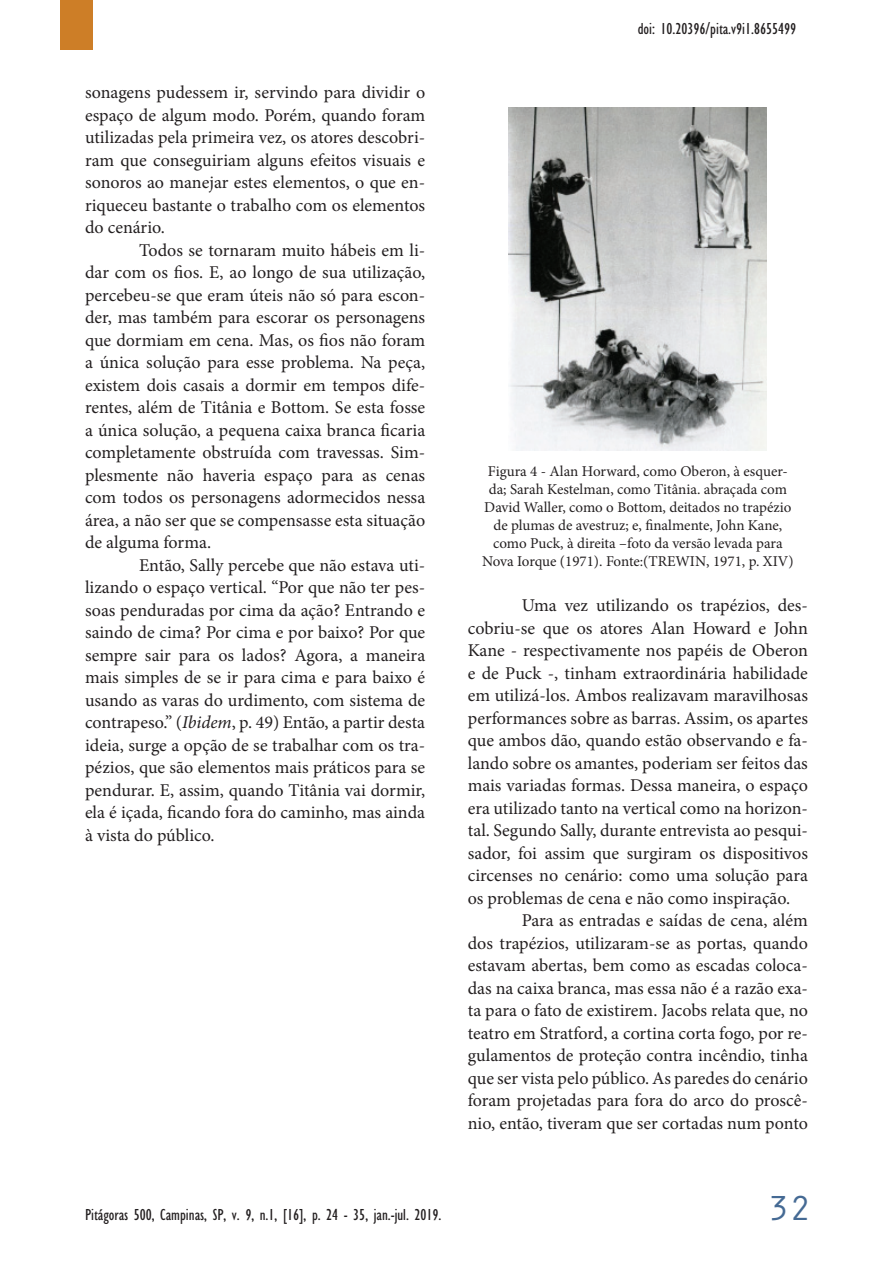
<style>
.page{position:relative;width:893px;height:1263px;background:#fff}
.page>*{position:absolute;margin:0;border:0;box-sizing:border-box;transform-origin:0 0}
.t1{font:36px "Orator Std";color:#456a94}
.t2{font:18px/22.5px "Minion Pro";color:#231f20;text-align:justify}
.t3{font:condensed 16.5px "M Gill Sans";color:#231f20}
.t4{font:15px/18px "Minion Pro";color:#231f20;text-align:center}
.s1{font-style:italic}
</style>
<div class="page">
<div style="left:60px;top:0;width:32px;height:50px;background:#cd7e27"></div>
<img style="left:509px;top:107px;width:257px;height:343px">
<p class="t2" style="left:85px;top:81px;width:342px">sonagens pudessem ir, servindo para dividir o espaço de algum modo. Porém, quando foram utilizadas pela primeira vez, os atores descobri&shy;ram que conseguiriam alguns efeitos visuais e sonoros ao manejar estes elementos, o que en&shy;riqueceu bastante o trabalho com os elementos do cenário.</p>
<p class="t2" style="left:85px;top:239px;width:342px;text-indent:54px">Todos se tornaram muito hábeis em li&shy;dar com os fios. E, ao longo de sua utilização, percebeu-se que eram úteis não só para escon&shy;der, mas também para escorar os personagens que dormiam em cena. Mas, os fios não foram a única solução para esse problema. Na peça, existem dois casais a dormir em tempos dife&shy;rentes, além de Titânia e Bottom. Se esta fosse a única solução, a pequena caixa branca ficaria completamente obstruída com travessas. Sim&shy;plesmente não haveria espaço para as cenas com todos os personagens adormecidos nessa área, a não ser que se compensasse esta situação de alguma forma.</p>
<p class="t2" style="left:85px;top:554px;width:342px;text-indent:54px">Então, Sally percebe que não estava uti&shy;lizando o espaço vertical. “Por que não ter pes&shy;soas penduradas por cima da ação? Entrando e saindo de cima? Por cima e por baixo? Por que sempre sair para os lados? Agora, a maneira mais simples de se ir para cima e para baixo é usando as varas do urdimento, com sistema de contrapeso.” (<span class="s1">Ibidem</span>, p. 49) Então, a partir desta ideia, surge a opção de se trabalhar com os tra&shy;pézios, que são elementos mais práticos para se pendurar. E, assim, quando Titânia vai dormir, ela é içada, ficando fora do caminho, mas ainda à vista do público.</p>
<p class="t3" style="left:85px;top:1205px;width:358px">Pitágoras 500, Campinas, SP, v. 9, n.1, [16], p. 24 - 35, jan.-jul. 2019.</p>
<p class="t3" style="left:638px;top:19px;width:160px">doi: 10.20396/pita.v9i1.8655499</p>
<p class="t4" style="left:482px;top:462px;width:313px">Figura 4 - Alan Horward, como Oberon, à esquer&shy;da; Sarah Kestelman, como Titânia. abraçada com David Waller, como o Bottom, deitados no trapézio de plumas de avestruz; e, finalmente, John Kane, como Puck, à direita –foto da versão levada para Nova Iorque (1971). Fonte:(TREWIN, 1971, p. XIV)</p>
<p class="t2" style="left:522px;top:594px;width:288px">Uma vez utilizando os trapézios, des-</p>
<p class="t2" style="left:468px;top:617px;width:342px">cobriu-se que os atores Alan Howard e John</p>
<p class="t2" style="left:468px;top:639px;width:342px">Kane - respectivamente nos papéis de Oberon</p>
<p class="t2" style="left:468px;top:662px;width:342px">e de Puck -, tinham extraordinária habilidade</p>
<p class="t2" style="left:468px;top:684px;width:342px">em utilizá-los. Ambos realizavam maravilhosas</p>
<p class="t2" style="left:468px;top:707px;width:342px">performances sobre as barras. Assim, os apartes</p>
<p class="t2" style="left:468px;top:729px;width:342px">que ambos dão, quando estão observando e fa-</p>
<p class="t2" style="left:468px;top:752px;width:342px">lando sobre os amantes, poderiam ser feitos das</p>
<p class="t2" style="left:468px;top:774px;width:342px">mais variadas formas. Dessa maneira, o espaço</p>
<p class="t2" style="left:468px;top:797px;width:342px">era utilizado tanto na vertical como na horizon-</p>
<p class="t2" style="left:468px;top:819px;width:342px">tal. Segundo Sally, durante entrevista ao pesqui-</p>
<p class="t2" style="left:468px;top:842px;width:342px">sador, foi assim que surgiram os dispositivos</p>
<p class="t2" style="left:468px;top:864px;width:342px">circenses no cenário: como uma solução para</p>
<p class="t2" style="left:468px;top:887px;width:324px">os problemas de cena e não como inspiração.</p>
<p class="t2" style="left:522px;top:909px;width:288px">Para as entradas e saídas de cena, além</p>
<p class="t2" style="left:468px;top:932px;width:342px">dos trapézios, utilizaram-se as portas, quando</p>
<p class="t2" style="left:468px;top:954px;width:342px">estavam abertas, bem como as escadas coloca-</p>
<p class="t2" style="left:468px;top:977px;width:342px">das na caixa branca, mas essa não é a razão exa-</p>
<p class="t2" style="left:468px;top:999px;width:342px">ta para o fato de existirem. Jacobs relata que, no</p>
<p class="t2" style="left:468px;top:1022px;width:342px">teatro em Stratford, a cortina corta fogo, por re-</p>
<p class="t2" style="left:468px;top:1044px;width:342px">gulamentos de proteção contra incêndio, tinha</p>
<p class="t2" style="left:468px;top:1067px;width:342px">que ser vista pelo público. As paredes do cenário</p>
<p class="t2" style="left:468px;top:1089px;width:342px">foram projetadas para fora do arco do proscê-</p>
<p class="t2" style="left:468px;top:1112px;width:342px">nio, então, tiveram que ser cortadas num ponto</p>
<h1 class="t1" style="left:768px;top:1182px;width:45px">32</h1>
</div>
